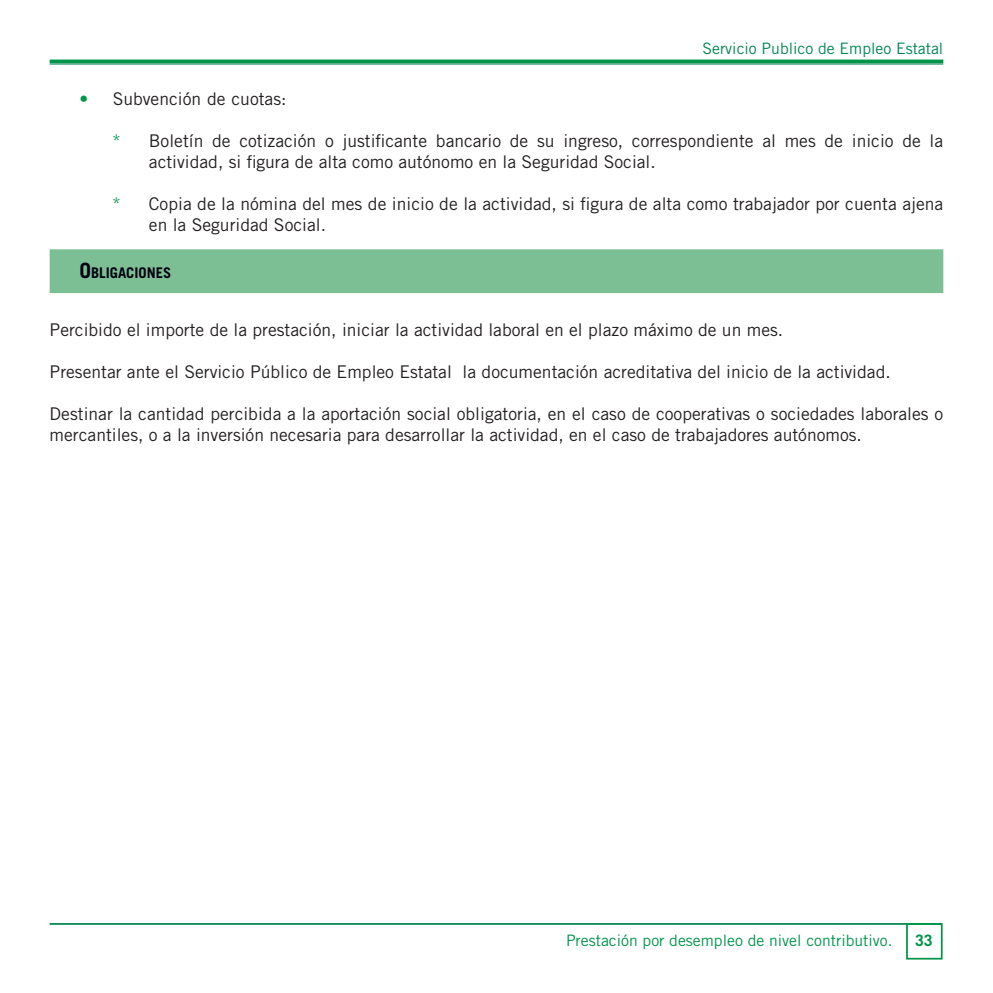
<style>
.page{position:relative;width:993px;height:993px;background:#fff}
.page>*{position:absolute;margin:0;border:0;box-sizing:border-box;transform-origin:0 0}
.t1{font:17.5px/21px "Trade Gothic LT Std";color:#231f20}
.t2{font:15.75px "Trade Gothic LT Std";color:#00954a}
.t3{font:15.75px "Trade Gothic LT Std";color:#008751}
.t4{font:700 15.75px "Trade Gothic LT Std";color:#00954a}
.t5{font:700 14.7px "Trade Gothic LT Std";color:#000212}
.s1{color:#00954a}
.s2{font-size:21px}
</style>
<div class="page">
<hr style="left:50px;top:922px;width:891px;height:2px;background:#008751">
<div style="left:905px;top:922px;width:37px;height:37px;border:2px solid #00954a"></div>
<svg style="left:50px;top:59px;width:893px;height:4px;fill:#00954a"></svg>
<hr style="left:50px;top:63px;width:893px;height:2px;background:#5a8">
<div style="left:50px;top:249px;width:893px;height:44px;background:#7dbf95"></div>
<p class="t3" style="left:702px;top:39px;width:242px">Servicio Publico de Empleo Estatal</p>
<p class="t1" style="left:79px;top:88px;width:208px"><span class="s1">•</span> Subvención de cuotas:</p>
<p class="t1" style="left:149px;top:130px;width:795px;text-indent:-37px"><span class="s1">*</span> Boletín de cotización o justificante bancario de su ingreso, correspondiente al mes de inicio de la actividad, si figura de alta como autónomo en la Seguridad Social.</p>
<p class="t1" style="left:149px;top:193px;width:795px;text-indent:-37px"><span class="s1">*</span> Copia de la nómina del mes de inicio de la actividad, si figura de alta como trabajador por cuenta ajena en la Seguridad Social.</p>
<p class="t5" style="left:79px;top:264px;width:93px"><span class="s2">O</span>BLIGACIONES</p>
<p class="t1" style="left:50px;top:319px;width:734px">Percibido el importe de la prestación, iniciar la actividad laboral en el plazo máximo de un mes.</p>
<p class="t1" style="left:50px;top:361px;width:842px">Presentar ante el Servicio Público de Empleo Estatal la documentación acreditativa del inicio de la actividad.</p>
<p class="t1" style="left:50px;top:403px;width:894px">Destinar la cantidad percibida a la aportación social obligatoria, en el caso de cooperativas o sociedades laborales o mercantiles, o a la inversión necesaria para desarrollar la actividad, en el caso de trabajadores autónomos.</p>
<p class="t2" style="left:566px;top:930px;width:328px">Prestación por desempleo de nivel contributivo.</p>
<p class="t4" style="left:914px;top:930px;width:19px">33</p>
</div>
